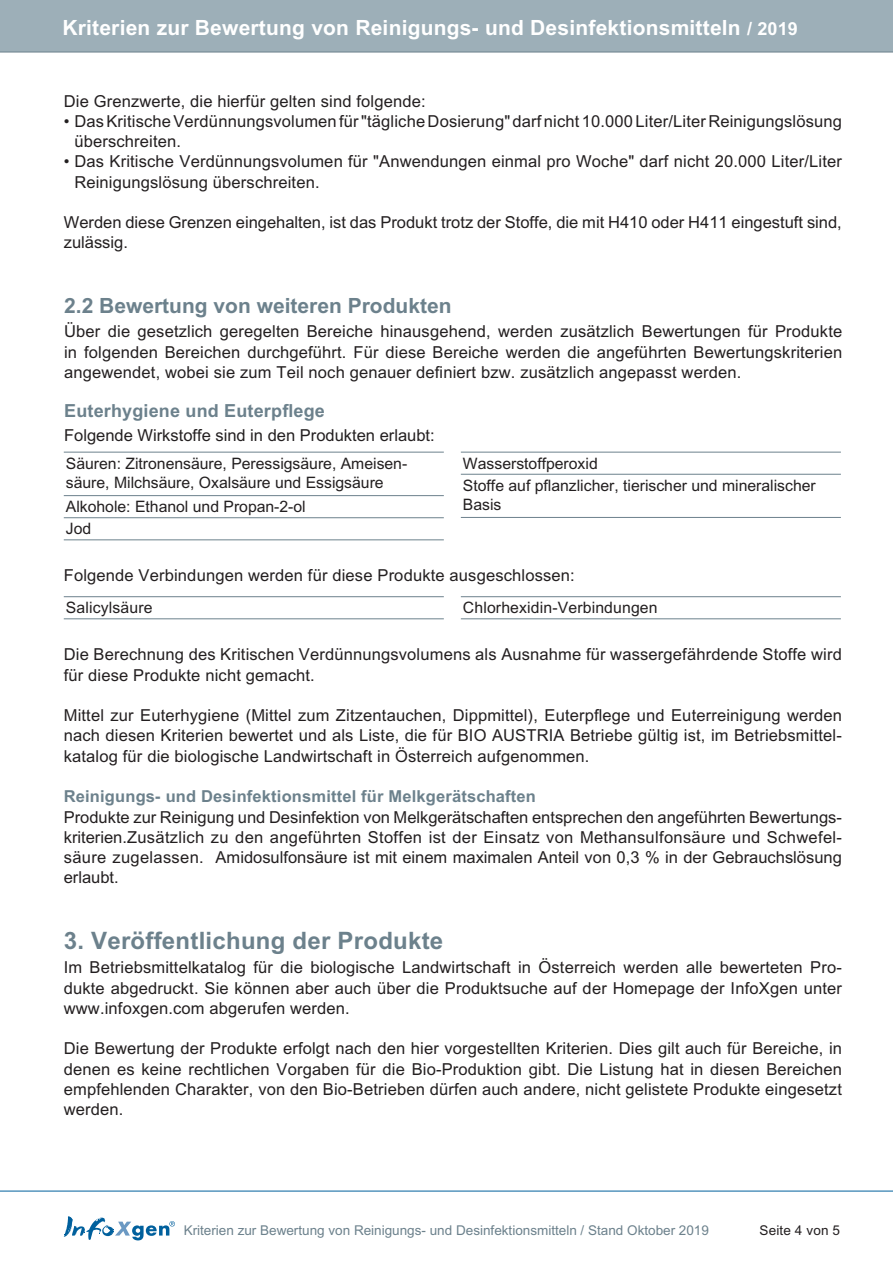
<style>
.page{position:relative;width:893px;height:1263px;background:#fff}
.page>*{position:absolute;margin:0;border:0;box-sizing:border-box;transform-origin:0 0}
.t1{font:700 24px "M Arial";letter-spacing:.01em;color:#6c818c}
.t2{font:700 21px "M Arial";letter-spacing:.01em;color:#fff}
.t3{font:700 21px "M Arial";color:#6c818c}
.t4{font:700 18px "M Arial";letter-spacing:.01em;color:#6c818c}
.t5{font:16.5px/20.2px "M Arial";letter-spacing:.01em;color:#231f20;text-align:justify}
.t6{font:700 16.5px "M Arial";letter-spacing:.01em;color:#6c818c}
.t7{font:15.75px/22px "M Arial";color:#231f20}
.t8{font:13.5px "M Arial";color:#6c818c}
.t9{font:13.5px "M Arial";letter-spacing:.01em;color:#231f20}
.s1{font-size:18px}
</style>
<div class="page">
<div style="left:0;top:0;width:893px;height:52px;background:#9dafb8"></div>
<svg style="left:64px;top:1216px;width:111px;height:24px"></svg>
<hr style="left:0;top:1191px;width:893px;height:1px;background:#00609d">
<hr style="left:64px;top:452px;width:380px;height:1px;background:#6c818c">
<hr style="left:64px;top:495px;width:380px;height:1px;background:#6c818c">
<hr style="left:64px;top:517px;width:380px;height:1px;background:#6c818c">
<hr style="left:64px;top:539px;width:380px;height:1px;background:#6c818c">
<hr style="left:461px;top:452px;width:380px;height:1px;background:#6c818c">
<hr style="left:461px;top:474px;width:380px;height:1px;background:#6c818c">
<hr style="left:461px;top:517px;width:380px;height:1px;background:#6c818c">
<hr style="left:64px;top:596px;width:380px;height:1px;background:#6c818c">
<hr style="left:64px;top:618px;width:380px;height:1px;background:#6c818c">
<hr style="left:461px;top:596px;width:380px;height:1px;background:#6c818c">
<hr style="left:461px;top:618px;width:380px;height:1px;background:#6c818c">
<p class="t2" style="left:62px;top:16px;width:737px">Kriterien zur Bewertung von Reinigungs- und Desinfektionsmitteln <span class="s1">/ 2019</span></p>
<p class="t5" style="left:64px;top:91px;width:363px">Die Grenzwerte, die hierfür gelten sind folgende:</p>
<p class="t5" style="left:74px;top:111px;width:769px;text-indent:-11px">• DasKritischeVerdünnungsvolumen für"tägliche Dosierung" darf nicht 10.000 Liter/Liter Reinigungslösung überschreiten.</p>
<p class="t5" style="left:74px;top:151px;width:769px;text-indent:-11px">• Das Kritische Verdünnungsvolumen für "Anwendungen einmal pro Woche" darf nicht 20.000 Liter/Liter<br>Reinigungslösung überschreiten.</p>
<p class="t5" style="left:64px;top:212px;width:780px">Werden diese Grenzen eingehalten, ist das Produkt trotz der Stoffe, die mit H410 oder H411 eingestuft sind, zulässig.</p>
<p class="t3" style="left:64px;top:293px;width:389px">2.2 Bewertung von weiteren Produkten</p>
<p class="t5" style="left:64px;top:321px;width:780px">Über die gesetzlich geregelten Bereiche hinausgehend, werden zusätzlich Bewertungen für Produkte in folgenden Bereichen durchgeführt. Für diese Bereiche werden die angeführten Bewertungskriterien angewendet, wobei sie zum Teil noch genauer definiert bzw. zusätzlich angepasst werden.</p>
<p class="t4" style="left:64px;top:400px;width:262px">Euterhygiene und Euterpflege</p>
<p class="t5" style="left:64px;top:425px;width:372px">Folgende Wirkstoffe sind in den Produkten erlaubt:</p>
<p class="t7" style="left:66px;top:453px;width:343px;line-height:19.5px">Säuren: Zitronensäure, Peressigsäure, Ameisen&shy;säure, Milchsäure, Oxalsäure und Essigsäure</p>
<p class="t7" style="left:66px;top:496px;width:241px">Alkohole: Ethanol und Propan-2-ol<br>Jod</p>
<p class="t7" style="left:463px;top:452px;width:354px">Wasserstoffperoxid<br>Stoffe auf pflanzlicher, tierischer und mineralischer</p>
<p class="t7" style="left:463px;top:494px;width:40px">Basis</p>
<p class="t5" style="left:64px;top:565px;width:512px">Folgende Verbindungen werden für diese Produkte ausgeschlossen:</p>
<p class="t7" style="left:66px;top:597px;width:88px">Salicylsäure</p>
<p class="t7" style="left:463px;top:597px;width:196px">Chlorhexidin-Verbindungen</p>
<p class="t5" style="left:64px;top:644px;width:780px">Die Berechnung des Kritischen Verdünnungsvolumens als Ausnahme für wassergefährdende Stoffe wird für diese Produkte nicht gemacht.</p>
<p class="t5" style="left:64px;top:705px;width:780px">Mittel zur Euterhygiene (Mittel zum Zitzentauchen, Dippmittel), Euterpflege und Euterreinigung werden nach diesen Kriterien bewertet und als Liste, die für BIO AUSTRIA Betriebe gültig ist, im Betriebsmittel&shy;katalog für die biologische Landwirtschaft in Österreich aufgenommen.</p>
<p class="t6" style="left:64px;top:787px;width:474px">Reinigungs- und Desinfektionsmittel für Melkgerätschaften</p>
<p class="t5" style="left:64px;top:806px;width:780px">Produkte zur Reinigung und Desinfektion von Melkgerätschaften entsprechen den angeführten Bewertungs&shy;kriterien.Zusätzlich zu den angeführten Stoffen ist der Einsatz von Methansulfonsäure und Schwefel&shy;säure zugelassen. Amidosulfonsäure ist mit einem maximalen Anteil von 0,3 % in der Gebrauchslösung erlaubt.</p>
<h1 class="t1" style="left:64px;top:926px;width:381px">3. Veröffentlichung der Produkte</h1>
<p class="t5" style="left:64px;top:957px;width:780px">Im Betriebsmittelkatalog für die biologische Landwirtschaft in Österreich werden alle bewerteten Pro&shy;dukte abgedruckt. Sie können aber auch über die Produktsuche auf der Homepage der InfoXgen unter www.infoxgen.com abgerufen werden.</p>
<p class="t5" style="left:64px;top:1038px;width:780px">Die Bewertung der Produkte erfolgt nach den hier vorgestellten Kriterien. Dies gilt auch für Bereiche, in denen es keine rechtlichen Vorgaben für die Bio-Produktion gibt. Die Listung hat in diesen Bereichen empfehlenden Charakter, von den Bio-Betrieben dürfen auch andere, nicht gelistete Produkte eingesetzt werden.</p>
<p class="t8" style="left:184px;top:1223px;width:527px">Kriterien zur Bewertung von Reinigungs- und Desinfektionsmitteln / Stand Oktober 2019</p>
<p class="t9" style="left:760px;top:1223px;width:82px">Seite 4 von 5</p>
</div>
